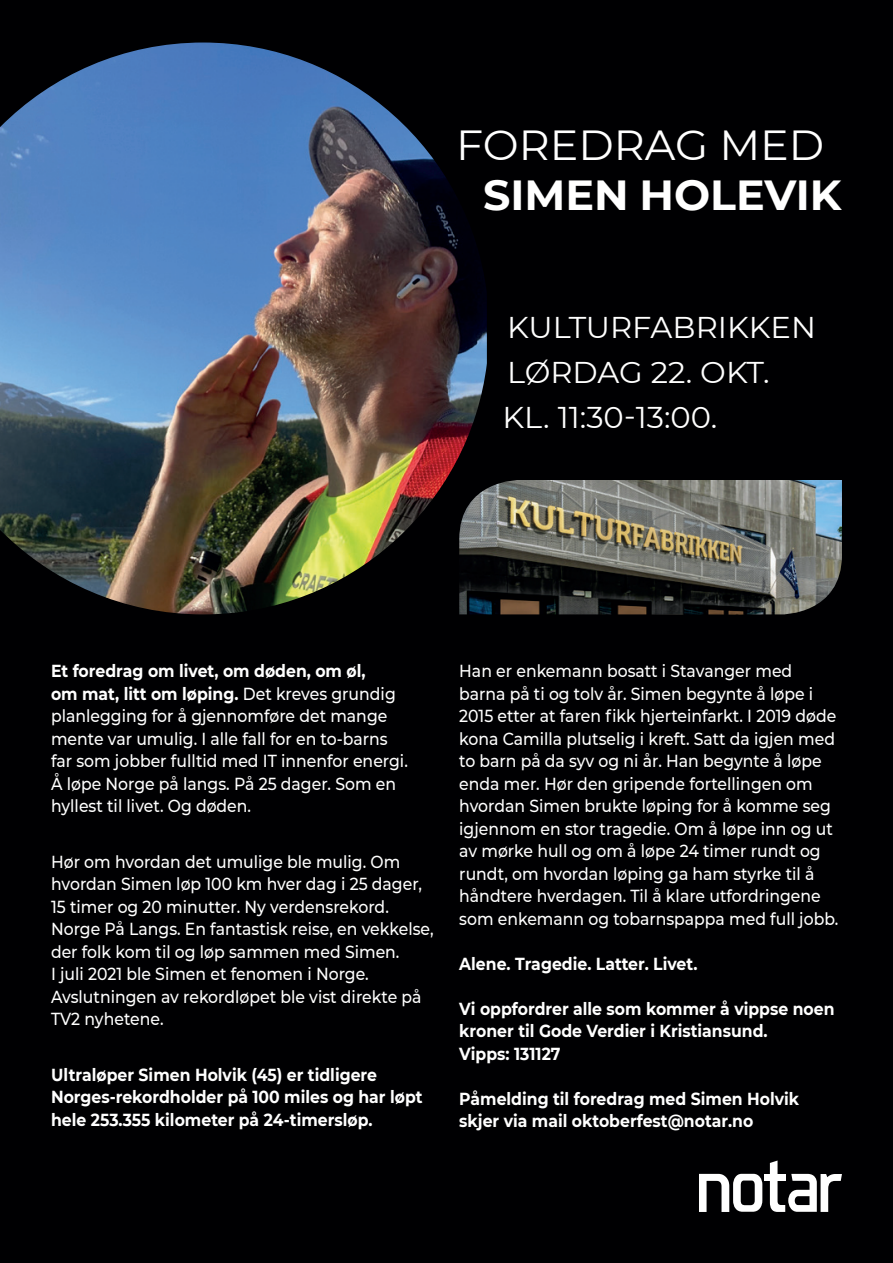
<style>
.page{position:relative;width:893px;height:1263px;background:#000002}
.page>*{position:absolute;margin:0;border:0;box-sizing:border-box;transform-origin:0 0}
.t1{font:700 42px "Montserrat";color:#fff}
.t2{font:42px "Montserrat";color:#fff}
.t3{font:30px/45px "Montserrat";color:#fff}
.t4{font:500 17.4px/22.5px "Montserrat";color:#fff;scale:.9 1}
.t5{font:700 17.4px/22.5px "Montserrat";color:#fff;scale:.9 1}
.s1{font-weight:700}
</style>
<div class="page">
<img style="left:487px;top:480px;width:355px;height:134px">
<img style="left:0;top:43px;width:487px;height:571px">
<div style="left:764px;top:1174px;width:21px;height:7px;background:#fff"></div>
<svg style="left:699px;top:1174px;width:63px;height:38px"></svg>
<svg style="left:770px;top:1160px;width:72px;height:52px"></svg>
<h1 class="t2" style="left:456px;top:116px;width:370px">FOREDRAG MED</h1>
<h1 class="t1" style="left:483px;top:165px;width:360px">SIMEN HOLEVIK</h1>
<h2 class="t3" style="left:503px;top:304px;width:315px">KULTURFABRIKKEN<br>LØRDAG 22. OKT.<br>KL. 11:30-13:00.</h2>
<p class="t4" style="left:51px;top:659px;width:398px"><span class="s1">Et foredrag om livet, om døden, om øl,<br>om mat, litt om løping.</span> Det kreves grundig planlegging for å gjennomføre det mange mente var umulig. I alle fall for en to-barns far som jobber fulltid med IT innenfor energi.<br>Å løpe Norge på langs. På 25 dager. Som en hyllest til livet. Og døden.</p>
<p class="t4" style="left:51px;top:849px;width:427px">Hør om hvordan det umulige ble mulig. Om hvordan Simen løp 100 km hver dag i 25 dager, 15 timer og 20 minutter. Ny verdensrekord.<br>Norge På Langs. En fantastisk reise, en vekkelse, der folk kom til og løp sammen med Simen.<br>I juli 2021 ble Simen et fenomen i Norge.<br>Avslutningen av rekordløpet ble vist direkte på TV2 nyhetene.</p>
<p class="t5" style="left:51px;top:1062px;width:414px">Ultraløper Simen Holvik (45) er tidligere<br>Norges-rekordholder på 100 miles og har løpt hele 253.355 kilometer på 24-timersløp.</p>
<p class="t4" style="left:459px;top:659px;width:423px">Han er enkemann bosatt i Stavanger med barna på ti og tolv år. Simen begynte å løpe i 2015 etter at faren fikk hjerteinfarkt. I 2019 døde kona Camilla plutselig i kreft. Satt da igjen med to barn på da syv og ni år. Han begynte å løpe enda mer. Hør den gripende fortellingen om hvordan Simen brukte løping for å komme seg igjennom en stor tragedie. Om å løpe inn og ut av mørke hull og om å løpe 24 timer rundt og rundt, om hvordan løping ga ham styrke til å håndtere hverdagen. Til å klare utfordringene som enkemann og tobarnspappa med full jobb.</p>
<p class="t5" style="left:459px;top:951px;width:266px">Alene. Tragedie. Latter. Livet.</p>
<p class="t5" style="left:459px;top:996px;width:419px">Vi oppfordrer alle som kommer å vippse noen kroner til Gode Verdier i Kristiansund.<br>Vipps: 131127</p>
<p class="t5" style="left:459px;top:1086px;width:379px">Påmelding til foredrag med Simen Holvik skjer via mail oktoberfest@notar.no</p>
</div>
